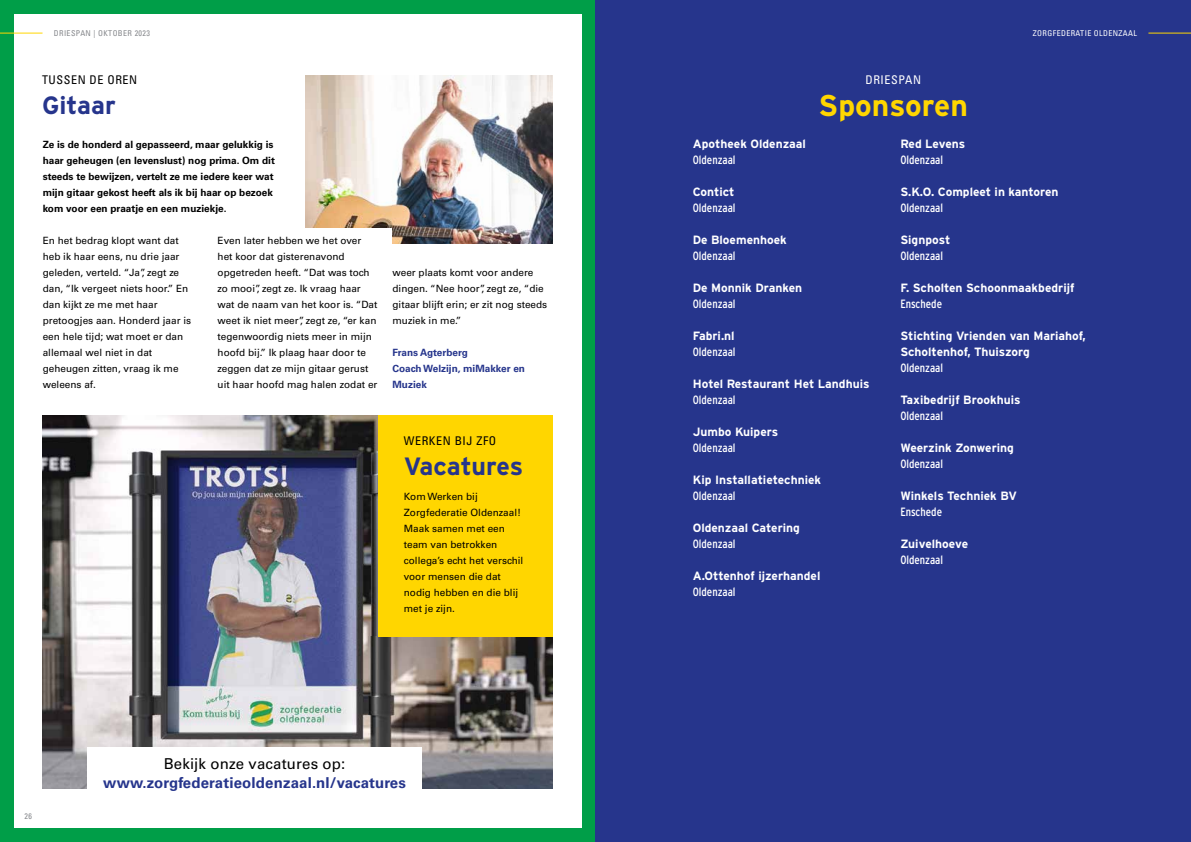
<style>
.page{position:relative;width:1191px;height:842px;background:#fff}
.page>*{position:absolute;margin:0;border:0;box-sizing:border-box;transform-origin:0 0}
.t1{font:700 30px "Interstate";color:#ffd600}
.t2{font:700 25px "Interstate";color:#26358c}
.t3{font:700 15px "Univers LT Std";letter-spacing:.01em;color:#26358c}
.t4{font:15px "Univers LT Std";letter-spacing:.01em;color:#000}
.t5{font:700 12px/16px "Interstate";color:#fff}
.t6{font:12px "Interstate Condensed";color:#fff}
.t7{font:condensed 12px "Univers LT Std";letter-spacing:.05em;color:#000}
.t8{font:condensed 12px "Univers LT Std";letter-spacing:.05em;color:#fff}
.t9{font:10px/16px "Univers LT Std";color:#000}
.t10{font:700 10px/16px "Univers LT Std";color:#000}
.t11{font:700 10px/16px "Univers LT Std";color:#26358c}
.t12{font:condensed 8px "Univers LT Std";letter-spacing:.05em;color:#86888c}
.t13{font:condensed 8px "Univers LT Std";letter-spacing:.05em;color:#fff}
</style>
<div class="page">
<div style="left:0;top:0;width:595px;height:842px;background:#009e48"></div>
<div style="left:14px;top:14px;width:567px;height:814px;background:#fff"></div>
<hr style="left:0;top:33px;width:43px;height:1px;background:#ffd600">
<div style="left:595px;top:0;width:596px;height:842px;background:#26358c"></div>
<hr style="left:1148px;top:33px;width:43px;height:1px;background:#ffd600">
<img style="left:305px;top:75px;width:248px;height:152px">
<img style="left:392px;top:92px;width:161px;height:152px">
<img style="left:43px;top:415px;width:335px;height:374px">
<img style="left:369px;top:636px;width:184px;height:153px">
<div style="left:87px;top:748px;width:335px;height:51px;background:#fff"></div>
<div style="left:378px;top:415px;width:175px;height:221px;background:#ffd600"></div>
<p class="t12" style="left:54px;top:28px;width:98px">DRIESPAN | OKTOBER 2023</p>
<p class="t13" style="left:1032px;top:28px;width:106px">ZORGFEDERATIE OLDENZAAL</p>
<p class="t7" style="left:42px;top:72px;width:97px">TUSSEN DE OREN</p>
<h2 class="t2" style="left:42px;top:91px;width:75px">Gitaar</h2>
<p class="t10" style="left:43px;top:137px;width:234px">Ze is de honderd al gepasseerd, maar gelukkig is haar geheugen (en levenslust) nog prima. Om dit steeds te bewijzen, vertelt ze me iedere keer wat mijn gitaar gekost heeft als ik bij haar op bezoek kom voor een praatje en een muziekje.</p>
<p class="t9" style="left:43px;top:233px;width:150px">En het bedrag klopt want dat heb ik haar eens, nu drie jaar geleden, verteld. “Ja”, zegt ze dan, “Ik vergeet niets hoor.” En dan kijkt ze me met haar pretoogjes aan. Honderd jaar is een hele tijd; wat moet er dan allemaal wel niet in dat geheugen zitten, vraag ik me weleens af.</p>
<p class="t9" style="left:218px;top:233px;width:161px">Even later hebben we het over het koor dat gisterenavond opgetreden heeft. “Dat was toch zo mooi”, zegt ze. Ik vraag haar wat de naam van het koor is. “Dat weet ik niet meer”, zegt ze, “er kan tegenwoordig niets meer in mijn hoofd bij.” Ik plaag haar door te zeggen dat ze mijn gitaar gerust uit haar hoofd mag halen zodat er</p>
<p class="t12" style="left:98px;top:28px;width:86px">JULI &amp; AUGUSTUS 2023</p>
<p class="t8" style="left:865px;top:72px;width:57px">DRIESPAN</p>
<h1 class="t1" style="left:818px;top:89px;width:151px">Sponsoren</h1>
<p class="t5" style="left:693px;top:136px;width:115px">Apotheek Oldenzaal</p>
<p class="t6" style="left:693px;top:153px;width:44px">Oldenzaal</p>
<p class="t5" style="left:693px;top:184px;width:43px">Contict</p>
<p class="t6" style="left:693px;top:201px;width:44px">Oldenzaal</p>
<p class="t5" style="left:693px;top:232px;width:96px">De Bloemenhoek</p>
<p class="t6" style="left:693px;top:249px;width:44px">Oldenzaal</p>
<p class="t5" style="left:693px;top:280px;width:111px">De Monnik Dranken</p>
<p class="t6" style="left:693px;top:297px;width:44px">Oldenzaal</p>
<p class="t5" style="left:693px;top:328px;width:43px">Fabri.nl</p>
<p class="t6" style="left:693px;top:345px;width:44px">Oldenzaal</p>
<p class="t5" style="left:693px;top:376px;width:178px">Hotel Restaurant Het Landhuis</p>
<p class="t6" style="left:693px;top:393px;width:44px">Oldenzaal</p>
<p class="t5" style="left:693px;top:424px;width:87px">Jumbo Kuipers</p>
<p class="t6" style="left:693px;top:441px;width:44px">Oldenzaal</p>
<p class="t5" style="left:693px;top:472px;width:130px">Kip Installatietechniek</p>
<p class="t6" style="left:693px;top:489px;width:44px">Oldenzaal</p>
<p class="t5" style="left:693px;top:520px;width:109px">Oldenzaal Catering</p>
<p class="t6" style="left:693px;top:537px;width:44px">Oldenzaal</p>
<p class="t5" style="left:693px;top:568px;width:129px">A.Ottenhof ijzerhandel</p>
<p class="t6" style="left:693px;top:585px;width:44px">Oldenzaal</p>
<p class="t5" style="left:900px;top:136px;width:66px">Red Levens</p>
<p class="t6" style="left:900px;top:153px;width:44px">Oldenzaal</p>
<p class="t5" style="left:900px;top:184px;width:160px">S.K.O. Compleet in kantoren</p>
<p class="t6" style="left:900px;top:201px;width:44px">Oldenzaal</p>
<p class="t5" style="left:900px;top:232px;width:51px">Signpost</p>
<p class="t6" style="left:900px;top:249px;width:44px">Oldenzaal</p>
<p class="t5" style="left:900px;top:280px;width:176px">F. Scholten Schoonmaakbedrijf</p>
<p class="t6" style="left:900px;top:297px;width:43px">Enschede</p>
<p class="t5" style="left:900px;top:328px;width:187px">Stichting Vrienden van Mariahof,<br>Scholtenhof, Thuiszorg</p>
<p class="t6" style="left:900px;top:361px;width:44px">Oldenzaal</p>
<p class="t5" style="left:900px;top:392px;width:122px">Taxibedrijf Brookhuis</p>
<p class="t6" style="left:900px;top:409px;width:44px">Oldenzaal</p>
<p class="t5" style="left:900px;top:440px;width:115px">Weerzink Zonwering</p>
<p class="t6" style="left:900px;top:457px;width:44px">Oldenzaal</p>
<p class="t5" style="left:900px;top:488px;width:118px">Winkels Techniek BV</p>
<p class="t6" style="left:900px;top:505px;width:43px">Enschede</p>
<p class="t5" style="left:900px;top:536px;width:69px">Zuivelhoeve</p>
<p class="t6" style="left:900px;top:553px;width:44px">Oldenzaal</p>
<p class="t9" style="left:392px;top:265px;width:156px">weer plaats komt voor andere dingen. “Nee hoor”, zegt ze, “die gitaar blijft erin; er zit nog steeds muziek in me.”</p>
<p class="t11" style="left:392px;top:345px;width:134px">Frans Agterberg<br>Coach Welzijn, miMakker en<br>Muziek</p>
<p class="t7" style="left:404px;top:433px;width:94px">WERKEN BIJ ZFO</p>
<h2 class="t2" style="left:404px;top:452px;width:121px">Vacatures</h2>
<p class="t9" style="left:404px;top:489px;width:121px">Kom Werken bij<br>Zorgfederatie Oldenzaal!<br>Maak samen met een team van betrokken collega’s echt het verschil voor mensen die dat nodig hebben en die blij met je zijn.</p>
<p class="t12" style="left:25px;top:811px;width:9px">26</p>
<h3 class="t4" style="left:164px;top:755px;width:183px">Bekijk onze vacatures op:</h3>
<h3 class="t3" style="left:103px;top:774px;width:304px">www.zorgfederatieoldenzaal.nl/vacatures</h3>
</div>
